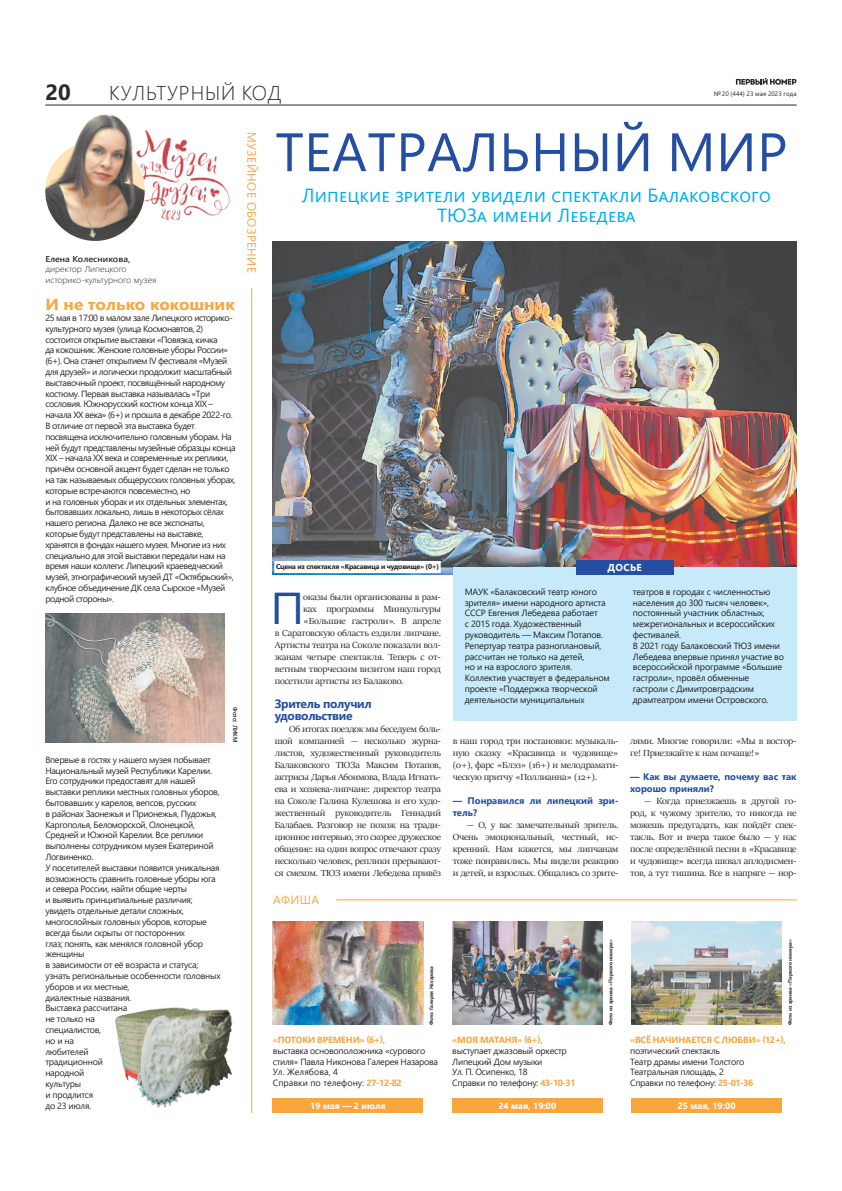
<style>
.page{position:relative;width:842px;height:1191px;background:#fff}
.page>*{position:absolute;margin:0;border:0;box-sizing:border-box;transform-origin:0 0}
.t1{font:54px "Segoe UI";letter-spacing:.01em;color:#244ea1}
.t2{font:44.5px "Segoe UI";color:#244ea1;scale:1.07 1}
.t3{font:700 22px "Segoe UI";color:#2b292a}
.t4{font:300 20px "Segoe UI";letter-spacing:.045em;color:#2b292a}
.t5{font:19px/20px "Segoe UI";letter-spacing:.01em;color:#00aeef;text-align:center}
.t6{font:700 16px "Segoe UI";color:#faa63f;scale:1.07 1}
.t7{font:700 12px/12px "Segoe UI";letter-spacing:-.025em;color:#244ea1}
.t8{font:12px "Segoe UI";letter-spacing:.035em;color:#faa63f}
.t9{font:700 10px "Segoe UI";letter-spacing:.035em;color:#fff}
.t10{font:9.9px/12px "Sitka Banner";letter-spacing:-.025em;color:#2b292a;text-align:justify;scale:1.07 1}
.t11{font:700 9.5px/12px "Segoe UI";color:#244ea1}
.t12{font:9px/10.8px "Segoe UI";letter-spacing:-.04em;color:#2b292a}
.t13{font:9px/10.8px "Segoe UI";letter-spacing:-.02em;color:#231f20}
.t14{font:700 9px "Segoe UI";letter-spacing:-.015em;color:#faa63f}
.t15{font:700 9px "Segoe UI";color:#fff}
.t16{font:300 8.5px/10.8px "Segoe UI";color:#2b292a;scale:1.07 1}
.t17{font:600 8.5px "Segoe UI";color:#2b292a;scale:1.07 1}
.t18{font:700 7px "Segoe UI";letter-spacing:-.03em;color:#231f20}
.t19{font:6.4px "Segoe UI";color:#2b292a}
.t20{font:600 6px "Segoe UI";letter-spacing:-.005em;color:#231f20}
.t21{font:700 5px "Segoe UI";color:#2b292a}
.s1{font-weight:700;color:#faa63f}
</style>
<div class="page">
<hr style="left:45px;top:104px;width:752px;height:1px;background:#2b292a">
<svg style="left:736px;top:78px;width:60px;height:7px"></svg>
<img style="left:99px;top:104px;width:166px;height:117px">
<hr style="left:288px;top:899px;width:509px;height:1px;background:#faa63f">
<hr style="left:251px;top:288px;width:1px;height:825px;background:#faa63f">
<div style="left:273px;top:892px;width:62px;height:15px;background:#fff"></div>
<img style="left:45px;top:109px;width:100px;height:132px">
<img style="left:631px;top:922px;width:151px;height:102px">
<img style="left:452px;top:922px;width:150px;height:102px">
<img style="left:273px;top:922px;width:150px;height:102px">
<div style="left:631px;top:1098px;width:151px;height:15px;background:#faa63f"></div>
<div style="left:452px;top:1098px;width:150px;height:15px;background:#faa63f"></div>
<div style="left:273px;top:1098px;width:150px;height:15px;background:#faa63f"></div>
<img style="left:115px;top:1007px;width:118px;height:101px">
<img style="left:45px;top:613px;width:180px;height:130px">
<img style="left:273px;top:242px;width:524px;height:333px">
<div style="left:453px;top:567px;width:344px;height:153px;background:#c6eafa"></div>
<div style="left:576px;top:560px;width:97px;height:15px;background:#244ea1"></div>
<div style="left:274px;top:561px;width:167px;height:12px;background:#fff"></div>
<h3 class="t4" style="left:109px;top:74px;width:173px">КУЛЬТУРНЫЙ КОД</h3>
<h3 class="t8" style="left:263px;top:132px;width:142px;rotate:90deg">МУЗЕЙНОЕ ОБОЗРЕНИЕ</h3>
<h3 class="t3" style="left:45px;top:71px;width:27px">20</h3>
<p class="t19" style="left:714px;top:88px;width:84px">№ 20 (444) 23 мая 2023 года</p>
<h1 class="t1" style="left:275px;top:101px;width:513px">ТЕАТРАЛЬНЫЙ МИР</h1>
<h3 class="t5" style="left:302px;top:183px;width:470px">Липецкие зрители увидели спектакли Балаковского<br>ТЮЗа имени Лебедева</h3>
<p class="t17" style="left:45px;top:251px;width:81px">Елена Колесникова,</p>
<p class="t16" style="left:45px;top:263px;width:105px">директор Липецкого историко-культурного музея</p>
<h3 class="t6" style="left:45px;top:289px;width:179px">И не только кокошник</h3>
<p class="t12" style="left:45px;top:311px;width:192px">25 мая в 17:00 в малом зале Липецкого историко&shy;культурного музея (улица Космонавтов, 2) состоится открытие выставки «Повязка, кичка<br>да кокошник. Женские головные уборы России» (6+). Она станет открытием IV фестиваля «Музей для друзей» и логически продолжит масштабный выставочный проект, посвящённый народному костюму. Первая выставка называлась «Три сословия. Южнорусский костюм конца XIX – начала ХХ века» (6+) и прошла в декабре 2022-го.<br>В отличие от первой эта выставка будет посвящена исключительно головным уборам. На ней будут представлены музейные образцы конца XIX – начала ХХ века и современные их реплики, причём основной акцент будет сделан не только на так называемых общерусских головных уборах, которые встречаются повсеместно, но<br>и на головных уборах и их отдельных элементах, бытовавших локально, лишь в некоторых сёлах нашего региона. Далеко не все экспонаты, которые будут представлены на выставке, хранятся в фондах нашего музея. Многие из них специально для этой выставки передали нам на время наши коллеги: Липецкий краеведческий музей, этнографический музей ДТ «Октябрьский», клубное объединение ДК села Сырское «Музей родной стороны».</p>
<p class="t18" style="left:276px;top:560px;width:165px">Сцена из спектакля «Красавица и чудовище» (0+)</p>
<p class="t9" style="left:607px;top:558px;width:36px">ДОСЬЕ</p>
<p class="t13" style="left:465px;top:585px;width:147px">МАУК «Балаковский театр юного зрителя» имени народного артиста<br>СССР Евгения Лебедева работает<br>с 2015 года. Художественный руководитель — Максим Потапов.<br>Репертуар театра разноплановый, рассчитан не только на детей,<br>но и на взрослого зрителя.<br>Коллектив участвует в федеральном проекте «Поддержка творческой деятельности муниципальных</p>
<p class="t13" style="left:633px;top:585px;width:153px">театров в городах с численностью населения до 300 тысяч человек», постоянный участник областных, межрегиональных и всероссийских фестивалей.<br>В 2021 году Балаковский ТЮЗ имени<br>Лебедева впервые принял участие во всероссийской программе «Большие гастроли», провёл обменные гастроли с Димитровградским драмтеатром имени Островского.</p>
<h2 class="t2" style="left:270px;top:566px;width:33px">П</h2>
<p class="t10" style="left:303px;top:591px;width:130px">оказы были организованы в рам-</p>
<p class="t10" style="left:303px;top:603px;width:130px">ках программы Минкультуры</p>
<p class="t10" style="left:303px;top:615px;width:130px">«Большие гастроли». В апреле</p>
<p class="t10" style="left:275px;top:627px;width:157px">в Саратовскую область ездили липчане.</p>
<p class="t10" style="left:275px;top:639px;width:157px">Артисты театра на Соколе показали вол-</p>
<p class="t10" style="left:275px;top:651px;width:157px">жанам четыре спектакля. Теперь с от-</p>
<p class="t10" style="left:275px;top:663px;width:157px">ветным творческим визитом наш город</p>
<p class="t10" style="left:275px;top:675px;width:122px">посетили артисты из Балаково.</p>
<h3 class="t7" style="left:275px;top:697px;width:98px">Зритель получил удовольствие</h3>
<p class="t10" style="left:275px;top:723px;width:157px;text-indent:14px">Об итогах поездок мы беседуем боль&shy;шой компанией — несколько журна&shy;листов, художественный руководитель Балаковского ТЮЗа Максим Потапов, актрисы Дарья Абоимова, Влада Игнать&shy;ева и хозяева-липчане: директор театра на Соколе Галина Кулешова и его худо&shy;жественный руководитель Геннадий Балабаев. Разговор не похож на тради&shy;ционное интервью, это скорее дружеское общение: на один вопрос отвечают сразу несколько человек, реплики прерывают&shy;ся смехом. ТЮЗ имени Лебедева привёз</p>
<p class="t20" style="left:241px;top:707px;width:37px;rotate:90deg">Фото: ЛИКМ</p>
<p class="t10" style="left:630px;top:735px;width:157px">лями. Многие говорили: «Мы в востор&shy;ге! Приезжайте к нам почаще!»</p>
<p class="t11" style="left:630px;top:770px;width:168px">— Как вы думаете, почему вас так хорошо приняли?</p>
<p class="t10" style="left:630px;top:795px;width:157px;text-indent:14px">— Когда приезжаешь в другой го&shy;род, к чужому зрителю, то никогда не можешь предугадать, как пойдёт спек&shy;такль. Вот и вчера такое было — у нас после определённой песни в «Красавице и чудовище» всегда шквал аплодисмен&shy;тов, а тут тишина. Все в напряге — нор-</p>
<p class="t10" style="left:453px;top:735px;width:156px">в наш город три постановки: музыкаль&shy;ную сказку «Красавица и чудовище» (0+), фарс «Блэз» (16+) и мелодрамати&shy;ческую притчу «Поллианна» (12+).</p>
<p class="t11" style="left:453px;top:794px;width:167px">— Понравился ли липецкий зри&shy;тель?</p>
<p class="t10" style="left:453px;top:819px;width:156px;text-indent:14px">— О, у вас замечательный зритель.<br>Очень эмоциональный, честный, ис&shy;кренний. Нам кажется, мы липчанам тоже понравились. Мы видели реакцию и детей, и взрослых. Общались со зрите-</p>
<p class="t12" style="left:45px;top:753px;width:177px">Впервые в гостях у нашего музея побывает<br>Национальный музей Республики Карелии.<br>Его сотрудники предоставят для нашей выставки реплики местных головных уборов, бытовавших у карелов, вепсов, русских<br>в районах Заонежья и Прионежья, Пудожья,<br>Каргополья, Беломорской, Олонецкой,<br>Средней и Южной Карелии. Все реплики выполнены сотрудником музея Екатериной<br>Логвиненко.<br>У посетителей выставки появится уникальная возможность сравнить головные уборы юга и севера России, найти общие черты<br>и выявить принципиальные различия; увидеть отдельные детали сложных, многослойных головных уборов, которые всегда были скрыты от посторонних<br>глаз; понять, как менялся головной убор женщины<br>в зависимости от её возраста и статуса; узнать региональные особенности головных уборов и их местные,<br>диалектные названия.<br>Выставка рассчитана<br>не только на<br>специалистов,<br>но и на<br>любителей<br>традиционной<br>народной<br>культуры<br>и продлится<br>до 23 июля.</p>
<h3 class="t8" style="left:273px;top:888px;width:48px">АФИША</h3>
<p class="t21" style="left:606px;top:1025px;width:87px;rotate:-90deg">Фото из архива «Первого номера»</p>
<p class="t21" style="left:785px;top:1025px;width:87px;rotate:-90deg">Фото из архива «Первого номера»</p>
<p class="t21" style="left:427px;top:1025px;width:61px;rotate:-90deg">Фото: Галерея Назарова</p>
<p class="t14" style="left:630px;top:1031px;width:157px">«ВСЁ НАЧИНАЕТСЯ С ЛЮБВИ» (12+),</p>
<p class="t12" style="left:630px;top:1044px;width:125px">поэтический спектакль<br>Театр драмы имени Толстого<br>Театральная площадь, 2<br>Справки по телефону: <span class="s1">25-01-36</span></p>
<p class="t14" style="left:273px;top:1031px;width:114px">«ПОТОКИ ВРЕМЕНИ» (6+),</p>
<p class="t12" style="left:273px;top:1044px;width:167px">выставка основоположника «сурового стиля» Павла Никонова Галерея Назарова<br>Ул. Желябова, 4<br>Справки по телефону: <span class="s1">27-12-82</span></p>
<p class="t15" style="left:310px;top:1097px;width:77px">19 мая — 2 июля</p>
<p class="t15" style="left:498px;top:1097px;width:59px">24 мая, 19:00</p>
<p class="t15" style="left:678px;top:1097px;width:59px">25 мая, 19:00</p>
<p class="t14" style="left:452px;top:1031px;width:92px">«МОЯ МАТАНЯ» (6+),</p>
<p class="t12" style="left:452px;top:1044px;width:125px">выступает джазовый оркестр<br>Липецкий Дом музыки<br>Ул. П. Осипенко, 18<br>Справки по телефону: <span class="s1">43-10-31</span></p>
</div>
